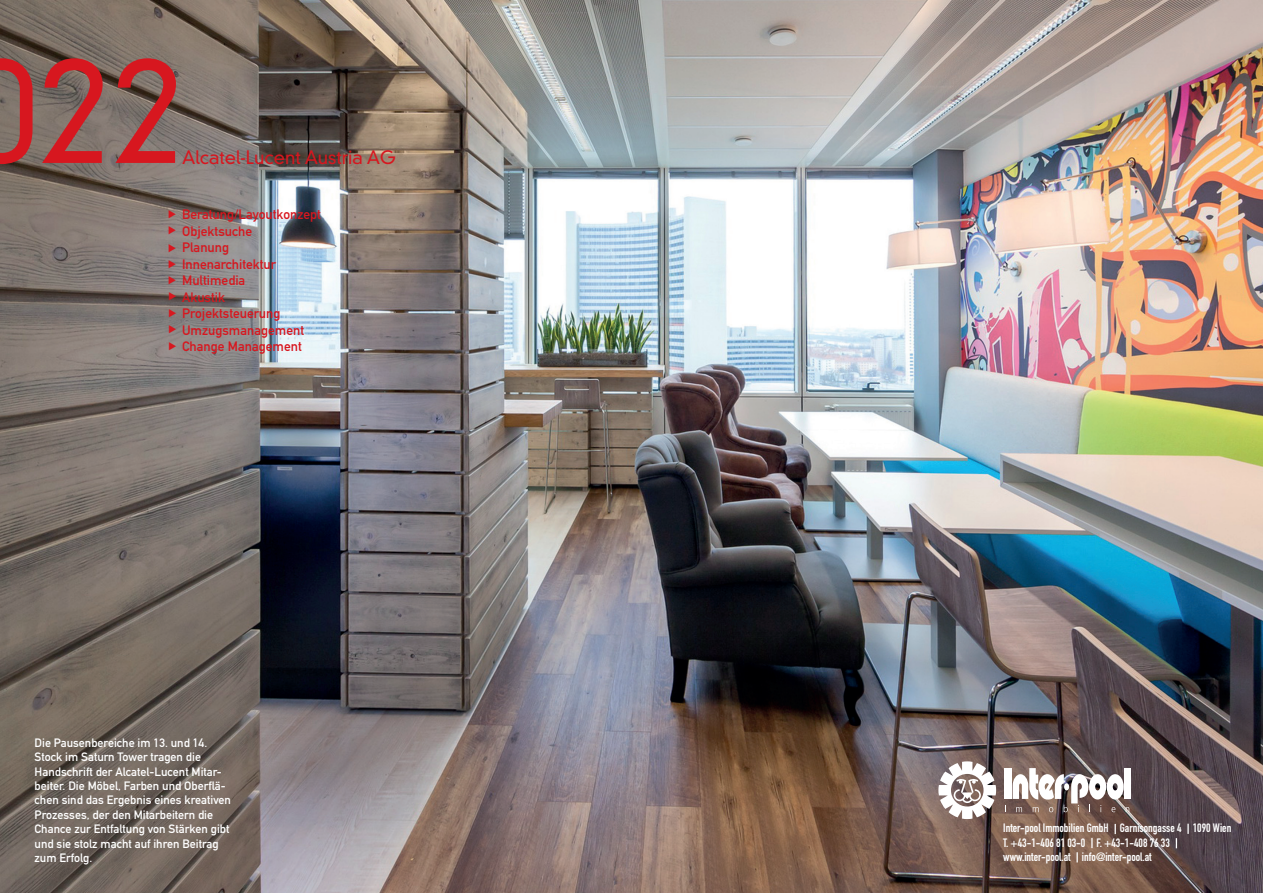
<style>
.page{position:relative;width:1263px;height:893px;background:#fff}
.page>*{position:absolute;margin:0;border:0;box-sizing:border-box;transform-origin:0 0}
.t1{font:300 141px "DIN Neuzeit Grotesk";color:#d7171f}
.t2{font:300 18px "DIN Neuzeit Grotesk";color:#d7171f}
.t3{font:13.5px/16.5px "DIN Mittelschrift";color:#d7171f}
.t4{font:12px/14.4px "DIN Mittelschrift";color:#fff}
.t5{font:12px/14.4px "DIN Engschrift";color:#fff}
</style>
<div class="page">
<img style="left:0;top:0;width:1263px;height:893px">
<svg style="left:1076px;top:852px;width:2px;height:10px"></svg>
<svg style="left:1114px;top:824px;width:2px;height:10px"></svg>
<svg style="left:938px;top:761px;width:58px;height:58px"></svg>
<div style="left:1004px;top:768px;width:7px;height:31px;background:#fff"></div>
<div style="left:1124px;top:768px;width:6px;height:31px;background:#fff"></div>
<svg style="left:1013px;top:768px;width:116px;height:44px"></svg>
<div style="left:1174px;top:837px;width:10px;height:19px;background:#231f20;opacity:.35"></div>
<div style="left:1186px;top:822px;width:10px;height:19px;background:#231f20;opacity:.35"></div>
<svg style="left:1187px;top:824px;width:2px;height:10px"></svg>
<svg style="left:169px;top:226px;width:7px;height:9px"></svg>
<svg style="left:169px;top:244px;width:7px;height:8px"></svg>
<svg style="left:169px;top:260px;width:7px;height:8px"></svg>
<svg style="left:169px;top:210px;width:7px;height:8px"></svg>
<svg style="left:169px;top:276px;width:7px;height:8px"></svg>
<svg style="left:169px;top:293px;width:7px;height:8px"></svg>
<svg style="left:169px;top:309px;width:7px;height:8px"></svg>
<svg style="left:169px;top:326px;width:7px;height:8px"></svg>
<svg style="left:169px;top:342px;width:7px;height:8px"></svg>
<h1 class="t1" style="left:-35px;top:27px;width:221px">022</h1>
<h2 class="t2" style="left:182px;top:146px;width:215px">Alcatel-Lucent Austria AG</h2>
<p class="t3" style="left:182px;top:206px;width:140px">Beratung/Layoutkonzept<br>Objektsuche<br>Planung<br>Innenarchitektur<br>Multimedia<br>Akustik<br>Projektsteuerung<br>Umzugsmanagement<br>Change Management</p>
<p class="t4" style="left:35px;top:735px;width:198px">Die Pausenbereiche im 13. und 14.<br>Stock im Saturn Tower tragen die Handschrift der Alcatel-Lucent Mitar&shy;beiter. Die Möbel, Farben und Oberflä&shy;chen sind das Ergebnis eines kreativen Prozesses, der den Mitarbeitern die Chance zur Entfaltung von Stärken gibt und sie stolz macht auf ihren Beitrag zum Erfolg.</p>
<p class="t5" style="left:1003px;top:821px;width:230px">Inter-pool Immobilien GmbH Garnisongasse 4 1090 Wien<br>T. +43-1-406 81 03-0 F. +43-1-408 76 33 www.inter-pool.at info@inter-pool.at</p>
</div>
